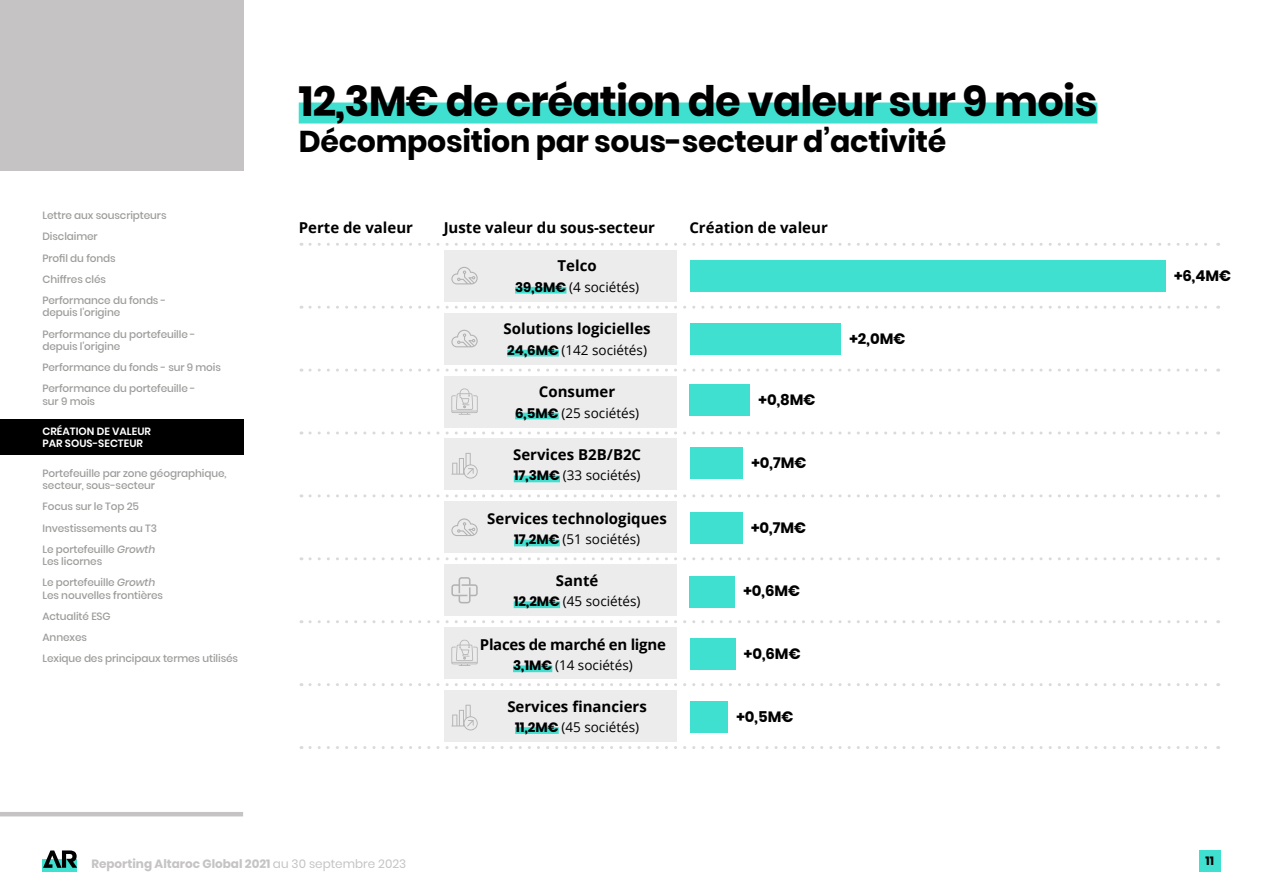
<style>
.page{position:relative;width:1263px;height:893px;background:#fff}
.page>*{position:absolute;margin:0;border:0;box-sizing:border-box;transform-origin:0 0}
.T1{font:700 42px "Poppins";letter-spacing:-.02em;color:#000}
.T2{font:700 30px "Poppins";letter-spacing:-.01em;color:#000}
.t1{font:700 15px "Open Sans";color:#000}
.t2{font:700 15px "Poppins";color:#000}
.t3{font:700 15px "Open Sans";letter-spacing:-.02em;color:#000}
.t4{font:13.5px "Open Sans";color:#000}
.t5{font:700 12px "Poppins";color:#c5c3c4}
.t6{font:700 12px "Poppins";color:#000}
.SOMMAIRE{font:500 10.5px/12.6px "Poppins";letter-spacing:-.01em;color:#9d9d9c}
.SOMMAIRE_SURLIGNE{font:600 10.5px/12.6px "Poppins";color:#fff}
.s1{font-style:italic}
.s2{font-family:"Poppins";font-weight:700}
.s3{font-weight:400}
</style>
<div class="page">
<div style="left:0;top:0;width:243px;height:170px;background:#c5c3c4"></div>
<div style="left:1199px;top:850px;width:21px;height:22px;background:#40e0d1"></div>
<div style="left:43px;top:859px;width:34px;height:13px;background:#40e0d1"></div>
<svg style="left:43px;top:850px;width:34px;height:18px"></svg>
<hr style="left:0;top:812px;width:243px;height:4px;background:#c5c3c4">
<div style="left:0;top:419px;width:243px;height:36px;background:#000"></div>
<div style="left:299px;top:103px;width:798px;height:21px;background:#40e0d1"></div>
<svg style="left:310px;top:243px;width:909px;height:3px"></svg>
<svg style="left:310px;top:306px;width:909px;height:3px"></svg>
<svg style="left:310px;top:369px;width:909px;height:3px"></svg>
<svg style="left:310px;top:431px;width:909px;height:3px"></svg>
<svg style="left:310px;top:494px;width:909px;height:3px"></svg>
<svg style="left:310px;top:557px;width:909px;height:3px"></svg>
<svg style="left:310px;top:620px;width:909px;height:3px"></svg>
<svg style="left:310px;top:683px;width:909px;height:3px"></svg>
<svg style="left:310px;top:746px;width:909px;height:3px"></svg>
<div style="left:444px;top:250px;width:232px;height:51px;background:#ececec"></div>
<div style="left:515px;top:287px;width:51px;height:7px;background:#40e0d1"></div>
<svg style="left:451px;top:267px;width:27px;height:17px"></svg>
<div style="left:690px;top:260px;width:475px;height:32px;background:#40e0d1"></div>
<div style="left:444px;top:313px;width:232px;height:51px;background:#ececec"></div>
<div style="left:507px;top:350px;width:52px;height:6px;background:#40e0d1"></div>
<svg style="left:451px;top:330px;width:27px;height:17px"></svg>
<div style="left:690px;top:323px;width:151px;height:32px;background:#40e0d1"></div>
<div style="left:444px;top:376px;width:232px;height:51px;background:#ececec"></div>
<div style="left:515px;top:413px;width:44px;height:6px;background:#40e0d1"></div>
<svg style="left:451px;top:388px;width:27px;height:27px"></svg>
<div style="left:690px;top:384px;width:60px;height:32px;background:#40e0d1"></div>
<div style="left:444px;top:439px;width:232px;height:51px;background:#ececec"></div>
<div style="left:514px;top:476px;width:46px;height:6px;background:#40e0d1"></div>
<svg style="left:451px;top:453px;width:27px;height:26px"></svg>
<div style="left:690px;top:447px;width:53px;height:32px;background:#40e0d1"></div>
<div style="left:444px;top:502px;width:232px;height:51px;background:#ececec"></div>
<div style="left:514px;top:540px;width:46px;height:6px;background:#40e0d1"></div>
<svg style="left:451px;top:518px;width:27px;height:18px"></svg>
<div style="left:690px;top:512px;width:52px;height:32px;background:#40e0d1"></div>
<div style="left:444px;top:565px;width:232px;height:51px;background:#ececec"></div>
<div style="left:514px;top:601px;width:46px;height:7px;background:#40e0d1"></div>
<svg style="left:451px;top:577px;width:27px;height:26px"></svg>
<div style="left:690px;top:575px;width:45px;height:32px;background:#40e0d1"></div>
<div style="left:444px;top:628px;width:232px;height:51px;background:#ececec"></div>
<div style="left:513px;top:665px;width:39px;height:7px;background:#40e0d1"></div>
<svg style="left:451px;top:639px;width:27px;height:27px"></svg>
<div style="left:690px;top:638px;width:45px;height:32px;background:#40e0d1"></div>
<div style="left:444px;top:690px;width:232px;height:52px;background:#ececec"></div>
<div style="left:515px;top:727px;width:44px;height:7px;background:#40e0d1"></div>
<svg style="left:451px;top:705px;width:27px;height:25px"></svg>
<div style="left:690px;top:701px;width:38px;height:32px;background:#40e0d1"></div>
<p class="SOMMAIRE" style="left:43px;top:209px;width:126px">Lettre aux souscripteurs</p>
<p class="SOMMAIRE" style="left:43px;top:231px;width:57px">Disclaimer</p>
<p class="SOMMAIRE" style="left:43px;top:252px;width:75px">Profil du fonds</p>
<p class="SOMMAIRE" style="left:43px;top:273px;width:65px">Chiffres clés</p>
<p class="SOMMAIRE" style="left:43px;top:294px;width:125px">Performance du fonds - depuis l'origine</p>
<p class="SOMMAIRE" style="left:43px;top:328px;width:154px">Performance du portefeuille - depuis l'origine</p>
<p class="SOMMAIRE" style="left:43px;top:361px;width:180px">Performance du fonds - sur 9 mois</p>
<p class="SOMMAIRE" style="left:43px;top:382px;width:154px">Performance du portefeuille - sur 9 mois</p>
<p class="SOMMAIRE_SURLIGNE" style="left:43px;top:425px;width:110px">CRÉATION DE VALEUR<br>PAR SOUS-SECTEUR</p>
<p class="SOMMAIRE" style="left:43px;top:467px;width:185px">Portefeuille par zone géographique, secteur, sous-secteur</p>
<p class="SOMMAIRE" style="left:43px;top:500px;width:98px">Focus sur le Top 25</p>
<p class="SOMMAIRE" style="left:43px;top:522px;width:116px">Investissements au T3</p>
<p class="SOMMAIRE" style="left:43px;top:543px;width:114px">Le portefeuille <span class="s1">Growth<br></span>Les licornes</p>
<p class="SOMMAIRE" style="left:43px;top:576px;width:122px">Le portefeuille <span class="s1">Growth<br></span>Les nouvelles frontières</p>
<p class="SOMMAIRE" style="left:43px;top:610px;width:70px">Actualité ESG</p>
<p class="SOMMAIRE" style="left:43px;top:631px;width:46px">Annexes</p>
<p class="SOMMAIRE" style="left:43px;top:652px;width:197px">Lexique des principaux termes utilisés</p>
<p class="T1" style="left:299px;top:77px;width:800px">12,3M€ de création de valeur sur 9 mois</p>
<p class="T2" style="left:299px;top:124px;width:649px">Décomposition par sous-secteur d’activité</p>
<p class="t1" style="left:299px;top:217px;width:116px">Perte de valeur</p>
<p class="t1" style="left:444px;top:217px;width:213px">Juste valeur du sous-secteur</p>
<p class="t1" style="left:689px;top:217px;width:140px">Création de valeur</p>
<p class="t1" style="left:558px;top:255px;width:41px">Telco</p>
<p class="t4" style="left:515px;top:278px;width:126px"><span class="s2">39,8M€</span> (4 sociétés)</p>
<p class="t1" style="left:504px;top:318px;width:149px">Solutions logicielles</p>
<p class="t4" style="left:507px;top:340px;width:141px"><span class="s2">24,6M€</span> (142 sociétés)</p>
<p class="t1" style="left:539px;top:381px;width:78px">Consumer</p>
<p class="t4" style="left:515px;top:403px;width:125px"><span class="s2">6,5M€</span> (25 sociétés)</p>
<p class="t1" style="left:513px;top:444px;width:130px">Services B2B/B2C</p>
<p class="t4" style="left:514px;top:466px;width:128px"><span class="s2">17,3M€</span> (33 sociétés)</p>
<p class="t1" style="left:487px;top:508px;width:181px">Services technologiques</p>
<p class="t4" style="left:514px;top:530px;width:128px"><span class="s2">17,2M€</span> (51 sociétés)</p>
<p class="t1" style="left:556px;top:570px;width:44px">Santé</p>
<p class="t4" style="left:514px;top:592px;width:128px"><span class="s2">12,2M€</span> (45 sociétés)</p>
<p class="t3" style="left:480px;top:634px;width:187px">Places de marché en ligne</p>
<p class="t4" style="left:513px;top:656px;width:121px"><span class="s2">3,1M€</span> (14 sociétés)</p>
<p class="t1" style="left:507px;top:696px;width:141px">Services financiers</p>
<p class="t4" style="left:515px;top:718px;width:126px"><span class="s2">11,2M€</span> (45 sociétés)</p>
<p class="t2" style="left:759px;top:391px;width:59px">+0,8M€</p>
<p class="t2" style="left:751px;top:454px;width:57px">+0,7M€</p>
<p class="t2" style="left:751px;top:519px;width:57px">+0,7M€</p>
<p class="t2" style="left:743px;top:582px;width:58px">+0,6M€</p>
<p class="t2" style="left:744px;top:645px;width:58px">+0,6M€</p>
<p class="t2" style="left:736px;top:708px;width:58px">+0,5M€</p>
<p class="t2" style="left:849px;top:330px;width:57px">+2,0M€</p>
<p class="t2" style="left:1174px;top:267px;width:59px">+6,4M€</p>
<p class="t5" style="left:91px;top:857px;width:316px">Reporting Altaroc Global 2021 <span class="s3">au 30 septembre 2023</span></p>
<p class="t6" style="left:1205px;top:853px;width:10px">11</p>
</div>
